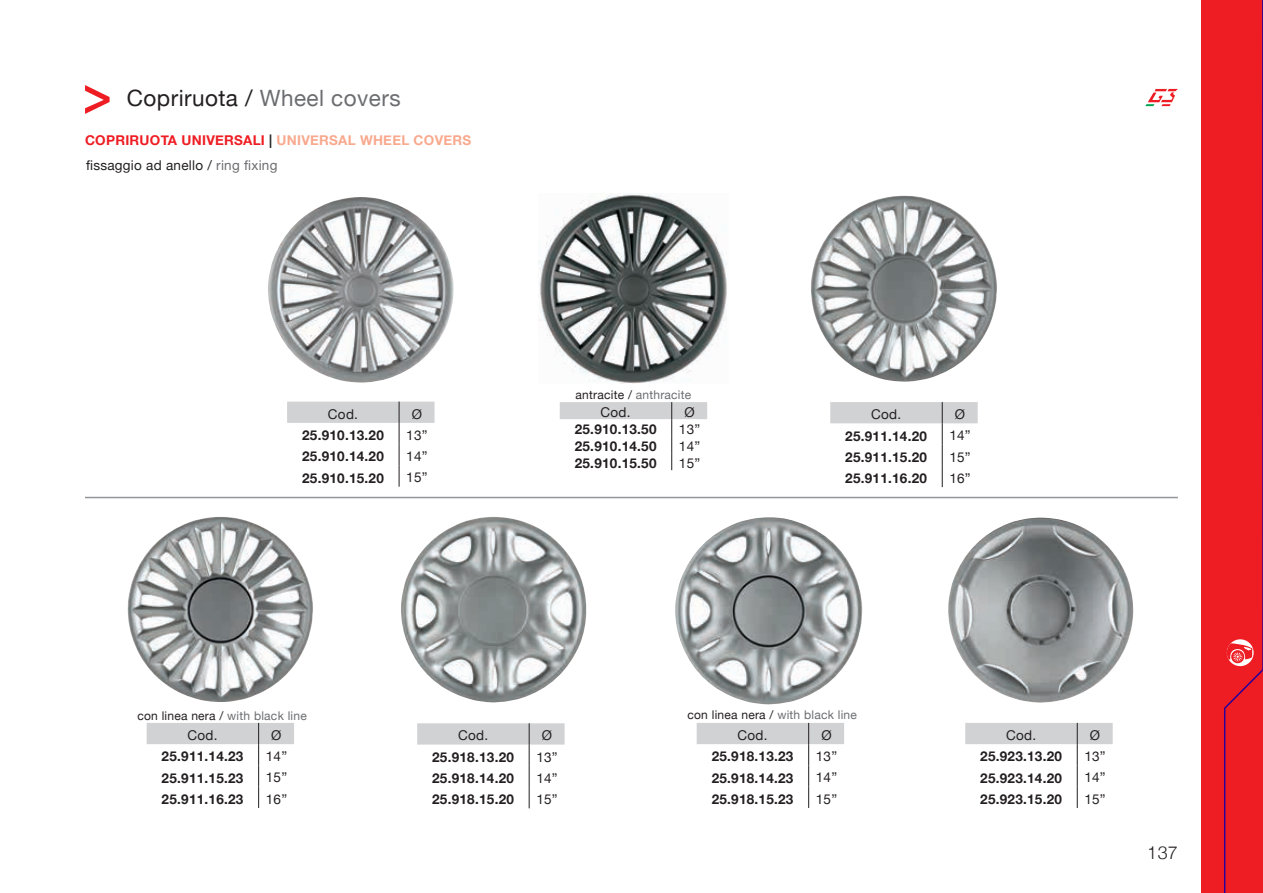
<style>
.page{position:relative;width:1263px;height:893px;background:#fff}
.page>*{position:absolute;margin:0;border:0;box-sizing:border-box;transform-origin:0 0}
.t1{font:22.5px "Helvetica Neue";letter-spacing:.02em;color:#231f20}
.t2{font:300 18px "Helvetica Neue";color:#231f20}
.t3{font:700 13.5px "Helvetica Neue";letter-spacing:.02em;color:#231f20}
.t4{font:13.5px "Helvetica Neue";letter-spacing:.02em;color:#231f20}
.t5{font:700 13.5px "Helvetica Neue";letter-spacing:.02em;color:#ee1d23}
.t6{font:12px "Helvetica Neue";letter-spacing:.02em;color:#231f20}
.s1{color:#6c6d70}
.s2{color:#231f20}
.s3{color:#f8a98e}
</style>
<div class="page">
<svg style="left:1145px;top:89px;width:33px;height:17px"></svg>
<svg style="left:85px;top:85px;width:25px;height:29px"></svg>
<hr style="left:85px;top:497px;width:1093px;height:1px;background:#939598">
<svg style="left:417px;top:723px;width:148px;height:85px"></svg>
<img style="left:401px;top:517px;width:186px;height:186px">
<svg style="left:697px;top:723px;width:147px;height:85px"></svg>
<img style="left:675px;top:517px;width:188px;height:188px">
<svg style="left:560px;top:402px;width:147px;height:68px"></svg>
<img style="left:539px;top:193px;width:188px;height:191px">
<img style="left:268px;top:197px;width:186px;height:185px">
<svg style="left:287px;top:402px;width:147px;height:85px"></svg>
<svg style="left:830px;top:402px;width:148px;height:85px"></svg>
<img style="left:811px;top:196px;width:186px;height:186px">
<svg style="left:147px;top:723px;width:147px;height:85px"></svg>
<img style="left:127px;top:517px;width:186px;height:185px">
<img style="left:948px;top:517px;width:186px;height:186px">
<svg style="left:965px;top:723px;width:148px;height:85px"></svg>
<div style="left:1201px;top:0;width:62px;height:893px;background:#ee1d23"></div>
<svg style="left:1224px;top:0;width:39px;height:893px"></svg>
<h1 class="t1" style="left:127px;top:82px;width:275px">Copriruota / <span class="s1">Wheel covers</span></h1>
<p class="t5" style="left:85px;top:130px;width:388px">COPRIRUOTA UNIVERSALI <span class="s2">|</span> <span class="s3">UNIVERSAL WHEEL COVERS</span></p>
<p class="t4" style="left:86px;top:155px;width:193px">fissaggio ad anello / <span class="s1">ring fixing</span></p>
<p class="t4" style="left:328px;top:404px;width:32px">Cod.</p>
<p class="t4" style="left:412px;top:404px;width:12px">Ø</p>
<p class="t3" style="left:302px;top:425px;width:83px">25.910.13.20</p>
<p class="t4" style="left:406px;top:425px;width:23px">13”</p>
<p class="t3" style="left:302px;top:446px;width:83px">25.910.14.20</p>
<p class="t4" style="left:406px;top:447px;width:23px">14”</p>
<p class="t3" style="left:302px;top:467px;width:83px">25.910.15.20</p>
<p class="t4" style="left:406px;top:468px;width:23px">15”</p>
<p class="t6" style="left:576px;top:386px;width:117px">antracite / <span class="s1">anthracite</span></p>
<p class="t4" style="left:601px;top:402px;width:32px">Cod.</p>
<p class="t4" style="left:684px;top:402px;width:12px">Ø</p>
<p class="t3" style="left:575px;top:419px;width:83px">25.910.13.50</p>
<p class="t4" style="left:679px;top:419px;width:23px">13”</p>
<p class="t3" style="left:575px;top:436px;width:83px">25.910.14.50</p>
<p class="t4" style="left:679px;top:437px;width:23px">14”</p>
<p class="t3" style="left:575px;top:453px;width:83px">25.910.15.50</p>
<p class="t4" style="left:679px;top:454px;width:23px">15”</p>
<p class="t4" style="left:871px;top:405px;width:32px">Cod.</p>
<p class="t4" style="left:955px;top:405px;width:12px">Ø</p>
<p class="t3" style="left:845px;top:425px;width:83px">25.911.14.20</p>
<p class="t4" style="left:949px;top:426px;width:23px">14”</p>
<p class="t3" style="left:845px;top:446px;width:83px">25.911.15.20</p>
<p class="t4" style="left:949px;top:447px;width:23px">15”</p>
<p class="t3" style="left:845px;top:468px;width:83px">25.911.16.20</p>
<p class="t4" style="left:949px;top:468px;width:23px">16”</p>
<p class="t6" style="left:137px;top:707px;width:171px">con linea nera / <span class="s1">with black line</span></p>
<p class="t4" style="left:187px;top:725px;width:32px">Cod.</p>
<p class="t4" style="left:271px;top:725px;width:12px">Ø</p>
<p class="t3" style="left:162px;top:746px;width:83px">25.911.14.23</p>
<p class="t4" style="left:266px;top:747px;width:23px">14”</p>
<p class="t3" style="left:162px;top:767px;width:83px">25.911.15.23</p>
<p class="t4" style="left:266px;top:768px;width:23px">15”</p>
<p class="t3" style="left:162px;top:788px;width:83px">25.911.16.23</p>
<p class="t4" style="left:266px;top:789px;width:23px">16”</p>
<p class="t4" style="left:458px;top:726px;width:32px">Cod.</p>
<p class="t4" style="left:542px;top:726px;width:12px">Ø</p>
<p class="t3" style="left:432px;top:746px;width:83px">25.918.13.20</p>
<p class="t4" style="left:536px;top:747px;width:23px">13”</p>
<p class="t3" style="left:432px;top:768px;width:83px">25.918.14.20</p>
<p class="t4" style="left:536px;top:768px;width:23px">14”</p>
<p class="t3" style="left:432px;top:789px;width:83px">25.918.15.20</p>
<p class="t4" style="left:536px;top:790px;width:23px">15”</p>
<p class="t6" style="left:687px;top:706px;width:171px">con linea nera / <span class="s1">with black line</span></p>
<p class="t4" style="left:737px;top:725px;width:32px">Cod.</p>
<p class="t4" style="left:821px;top:725px;width:12px">Ø</p>
<p class="t3" style="left:712px;top:746px;width:83px">25.918.13.23</p>
<p class="t4" style="left:816px;top:747px;width:23px">13”</p>
<p class="t3" style="left:712px;top:767px;width:83px">25.918.14.23</p>
<p class="t4" style="left:816px;top:768px;width:23px">14”</p>
<p class="t3" style="left:712px;top:788px;width:83px">25.918.15.23</p>
<p class="t4" style="left:816px;top:789px;width:23px">15”</p>
<p class="t4" style="left:1006px;top:725px;width:32px">Cod.</p>
<p class="t4" style="left:1090px;top:725px;width:12px">Ø</p>
<p class="t3" style="left:980px;top:746px;width:83px">25.923.13.20</p>
<p class="t4" style="left:1084px;top:747px;width:23px">13”</p>
<p class="t3" style="left:980px;top:767px;width:83px">25.923.14.20</p>
<p class="t4" style="left:1084px;top:768px;width:23px">14”</p>
<p class="t3" style="left:980px;top:788px;width:83px">25.923.15.20</p>
<p class="t4" style="left:1084px;top:789px;width:23px">15”</p>
<h2 class="t2" style="left:1148px;top:838px;width:32px">137</h2>
</div>
